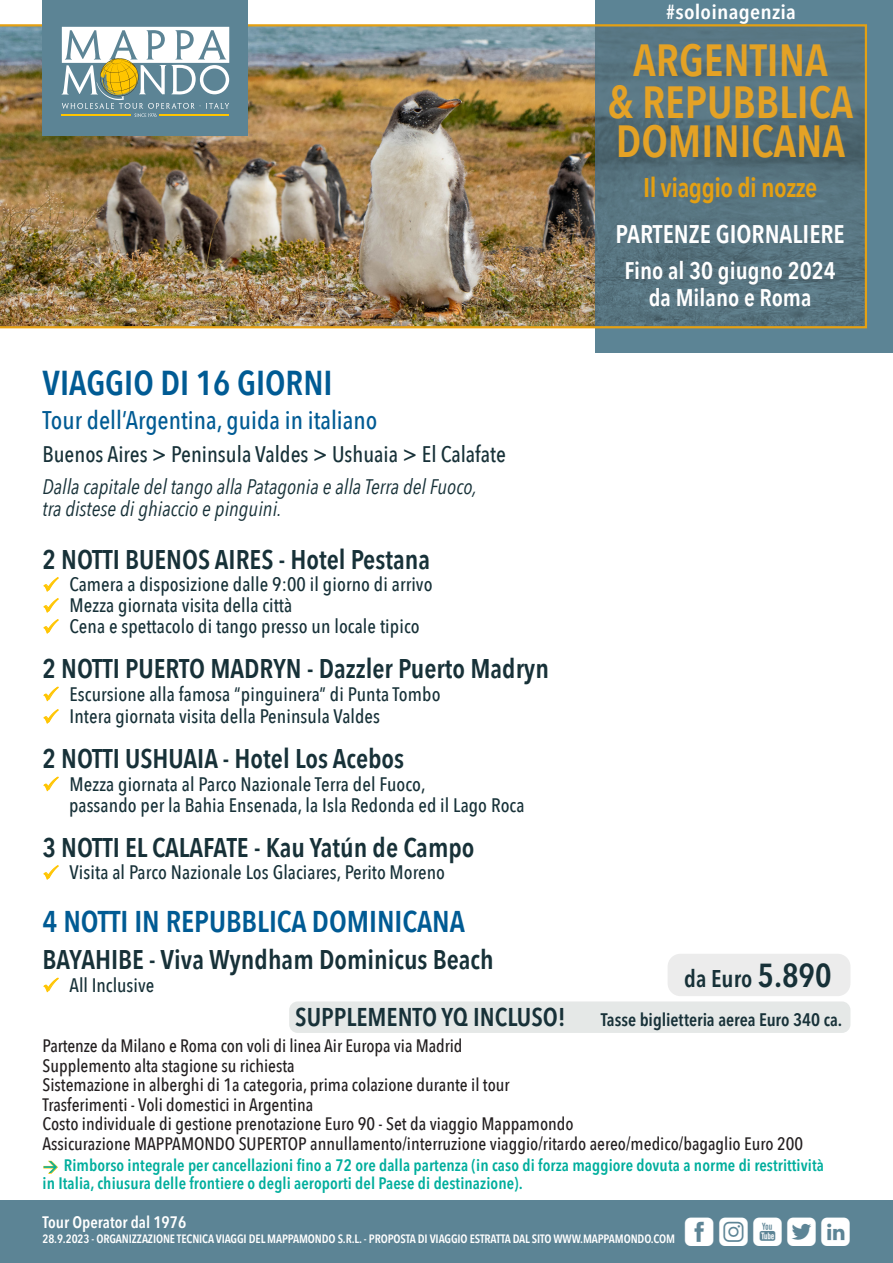
<style>
.page{position:relative;width:893px;height:1263px;background:#fff}
.page>*{position:absolute;margin:0;border:0;box-sizing:border-box;transform-origin:0 0}
.t1{font:600 45px "Avenir Next Condensed";color:#e4a225}
.t2{font:36px "Mappamondoutil";letter-spacing:.125em;color:#fff}
.t3{font:600 34.5px "Avenir Next Condensed";color:#005b94}
.t4{font:600 30px "Avenir Next Condensed";color:#005b94}
.t5{font:600 27px "Avenir Next Condensed";color:#173138}
.t6{font:600 27px "Avenir Next Condensed";letter-spacing:-.02em;color:#e4a013}
.t7{font:500 25.5px "Avenir Next Condensed";color:#005b94}
.t8{font:600 condensed 25.5px "Avenir Next LT Pro";color:#173138}
.t9{font:600 25.5px "Avenir Next Condensed";color:#fff}
.t10{font:600 24px "Avenir Next Condensed";color:#fff}
.t11{font:600 condensed 24px "Avenir Next LT Pro";color:#173138}
.t12{font:500 22.5px "Avenir Next Condensed";color:#173138}
.t13{font:italic 21px "Avenir Next Condensed";color:#173138}
.t14{font:600 condensed 20.25px "Avenir Next LT Pro";letter-spacing:.01em;color:#fff;scale:1.11 1}
.t15{font:500 19.5px "Avenir Next Condensed";letter-spacing:.005em;color:#173138}
.t16{font:500 18px/19.5px "Avenir Next Condensed";color:#231f20}
.t17{font:600 condensed 18px "Avenir Next LT Pro";letter-spacing:-.005em;color:#173138}
.t18{font:600 condensed 16.5px/18px "Avenir Next LT Pro";letter-spacing:.005em;color:#00ae9d}
.t19{font:600 condensed 16.5px "Avenir Next LT Pro";color:#fff}
.t20{font:600 condensed 12px "Avenir Next LT Pro";letter-spacing:-.01em;color:#fff}
.s1{font-size:33px}
</style>
<div class="page">
<div style="left:0;top:1200px;width:893px;height:63px;background:#5c8495"></div>
<div style="left:595px;top:0;width:298px;height:353px;background:#5c8495"></div>
<img style="left:0;top:24px;width:867px;height:304px">
<div style="left:42px;top:0;width:206px;height:136px;background:#5c8495"></div>
<svg style="left:62px;top:27px;width:167px;height:90px"></svg>
<div style="left:668px;top:954px;width:182px;height:42px;background:#ececec;border-radius:13px"></div>
<div style="left:289px;top:1001px;width:561px;height:32px;background:#e5e8e7;border-radius:9px"></div>
<p class="t14" style="left:666px;top:0;width:118px">#soloinagenzia</p>
<p class="t1" style="left:633px;top:21px;width:196px">ARGENTINA</p>
<p class="t1" style="left:608px;top:63px;width:247px">&amp; REPUBBLICA</p>
<p class="t1" style="left:616px;top:102px;width:231px">DOMINICANA</p>
<p class="t6" style="left:643px;top:165px;width:176px">Il viaggio di nozze</p>
<p class="t9" style="left:616px;top:212px;width:231px">PARTENZE GIORNALIERE</p>
<p class="t10" style="left:625px;top:250px;width:213px">Fino al 30 giugno 2024</p>
<p class="t10" style="left:649px;top:277px;width:164px">da Milano e Roma</p>
<p class="t3" style="left:43px;top:353px;width:292px">VIAGGIO DI 16 GIORNI</p>
<p class="t7" style="left:43px;top:405px;width:336px">Tour dell’Argentina, guida in italiano</p>
<p class="t12" style="left:43px;top:441px;width:465px">Buenos Aires &gt; Peninsula Valdes &gt; Ushuaia &gt; El Calafate</p>
<p class="t13" style="left:43px;top:474px;width:436px">Dalla capitale del tango alla Patagonia e alla Terra del Fuoco,</p>
<p class="t13" style="left:43px;top:496px;width:241px">tra distese di ghiaccio e pinguini.</p>
<p class="t5" style="left:43px;top:536px;width:389px">2 NOTTI BUENOS AIRES - Hotel Pestana</p>
<p class="t15" style="left:70px;top:573px;width:365px">Camera a disposizione dalle 9:00 il giorno di arrivo</p>
<p class="t15" style="left:70px;top:594px;width:224px">Mezza giornata visita della città</p>
<p class="t15" style="left:70px;top:615px;width:352px">Cena e spettacolo di tango presso un locale tipico</p>
<p class="t5" style="left:43px;top:646px;width:508px">2 NOTTI PUERTO MADRYN - Dazzler Puerto Madryn</p>
<p class="t15" style="left:70px;top:682px;width:372px">Escursione alla famosa “pinguinera” di Punta Tombo</p>
<p class="t15" style="left:70px;top:705px;width:312px">Intera giornata visita della Peninsula Valdes</p>
<p class="t5" style="left:43px;top:736px;width:363px">2 NOTTI USHUAIA - Hotel Los Acebos</p>
<p class="t15" style="left:70px;top:772px;width:357px">Mezza giornata al Parco Nazionale Terra del Fuoco,</p>
<p class="t15" style="left:69px;top:793px;width:457px">passando per la Bahia Ensenada, la Isla Redonda ed il Lago Roca</p>
<p class="t5" style="left:43px;top:824px;width:433px">3 NOTTI EL CALAFATE - Kau Yatún de Campo</p>
<p class="t15" style="left:70px;top:861px;width:377px">Visita al Parco Nazionale Los Glaciares, Perito Moreno</p>
<p class="t4" style="left:43px;top:895px;width:424px">4 NOTTI IN REPUBBLICA DOMINICANA</p>
<p class="t5" style="left:43px;top:937px;width:453px">BAYAHIBE - Viva Wyndham Dominicus Beach</p>
<p class="t15" style="left:70px;top:973px;width:86px">All Inclusive</p>
<p class="t8" style="left:295px;top:1002px;width:272px">SUPPLEMENTO YQ INCLUSO!</p>
<p class="t17" style="left:601px;top:1009px;width:243px">Tasse biglietteria aerea Euro 340 ca.</p>
<p class="t11" style="left:684px;top:964px;width:149px">da Euro <span class="s1">5.890</span></p>
<p class="t16" style="left:43px;top:1036px;width:421px">Partenze da Milano e Roma con voli di linea Air Europa via Madrid</p>
<p class="t16" style="left:43px;top:1056px;width:254px">Supplemento alta stagione su richiesta</p>
<p class="t16" style="left:43px;top:1075px;width:469px">Sistemazione in alberghi di 1a categoria, prima colazione durante il tour</p>
<p class="t16" style="left:43px;top:1095px;width:272px">Trasferimenti - Voli domestici in Argentina</p>
<p class="t16" style="left:43px;top:1114px;width:762px">Costo individuale di gestione prenotazione Euro 90 - Set da viaggio Mappamondo<br>Assicurazione MAPPAMONDO SUPERTOP annullamento/interruzione viaggio/ritardo aereo/medico/bagaglio Euro 200</p>
<p class="t18" style="left:43px;top:1156px;width:783px;text-indent:21px">Rimborso integrale per cancellazioni fino a 72 ore dalla partenza (in caso di forza maggiore dovuta a norme di restrittività in Italia, chiusura delle frontiere o degli aeroporti del Paese di destinazione).</p>
<p class="t19" style="left:43px;top:1212px;width:145px">Tour Operator dal 1976</p>
<p class="t20" style="left:43px;top:1231px;width:634px">28.9.2023 - ORGANIZZAZIONE TECNICA VIAGGI DEL MAPPAMONDO S.R.L. - PROPOSTA DI VIAGGIO ESTRATTA DAL SITO WWW.MAPPAMONDO.COM</p>
<p class="t2" style="left:685px;top:1212px;width:167px">fiytl</p>
</div>
